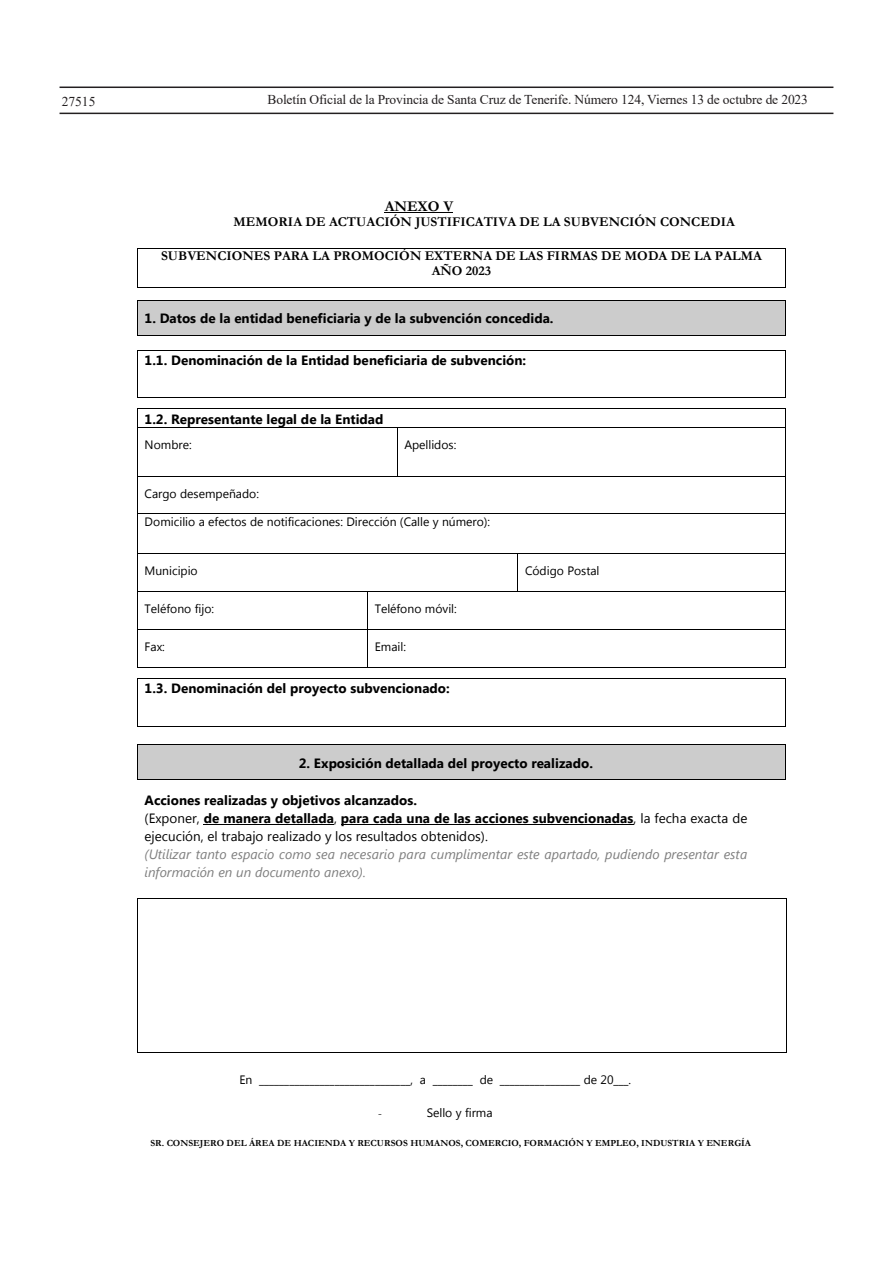
<style>
.page{position:relative;width:893px;height:1263px;background:#fff}
.page>*{position:absolute;margin:0;border:0;box-sizing:border-box;transform-origin:0 0}
.t1{font:700 14.85px "Garamond";color:#000}
.t2{font:italic 13.5px/18px "Segoe UI";color:#7e7e7e}
.t3{font:700 13.5px "Segoe UI";color:#000}
.t4{font:700 13.5px/15.3px "Garamond";color:#000;text-align:center}
.t5{font:13.5px "Times New Roman";letter-spacing:-.01em;color:#231f20}
.t6{font:12.15px "Segoe UI";color:#000}
.t7{font:12.15px "Garamond";color:#000}
.t8{font:700 9.45px "Garamond";color:#000}
.s1{font-weight:700;font-style:normal;color:#000}
.s2{font-style:normal;color:#000}
</style>
<div class="page">
<hr style="left:60px;top:87px;width:773px;height:1px;background:#231f20">
<hr style="left:60px;top:113px;width:773px;height:1px;background:#231f20">
<hr style="left:385px;top:212px;width:68px;height:1px;background:#000">
<hr style="left:138px;top:248px;width:647px;height:1px;background:#000">
<hr style="left:137px;top:248px;width:1px;height:39px;background:#000">
<hr style="left:138px;top:287px;width:647px;height:1px;background:#000">
<hr style="left:785px;top:248px;width:1px;height:39px;background:#000">
<div style="left:138px;top:301px;width:647px;height:34px;background:#ccc"></div>
<hr style="left:138px;top:300px;width:647px;height:1px;background:#000">
<hr style="left:137px;top:301px;width:1px;height:34px;background:#000">
<hr style="left:138px;top:335px;width:647px;height:1px;background:#000">
<hr style="left:785px;top:301px;width:1px;height:34px;background:#000">
<hr style="left:138px;top:350px;width:647px;height:1px;background:#000">
<hr style="left:137px;top:350px;width:1px;height:47px;background:#000">
<hr style="left:138px;top:397px;width:647px;height:1px;background:#000">
<hr style="left:785px;top:350px;width:1px;height:47px;background:#000">
<hr style="left:138px;top:409px;width:647px;height:1px;background:#000">
<svg style="left:137px;top:409px;width:1px;height:19px"></svg>
<hr style="left:138px;top:427px;width:259px;height:1px;background:#000">
<hr style="left:397px;top:427px;width:388px;height:1px;background:#000">
<svg style="left:785px;top:409px;width:1px;height:19px"></svg>
<hr style="left:137px;top:428px;width:1px;height:48px;background:#000">
<hr style="left:397px;top:428px;width:1px;height:48px;background:#000">
<hr style="left:785px;top:428px;width:1px;height:48px;background:#000">
<hr style="left:138px;top:476px;width:259px;height:1px;background:#000">
<hr style="left:397px;top:476px;width:388px;height:1px;background:#000">
<hr style="left:137px;top:477px;width:1px;height:36px;background:#000">
<hr style="left:785px;top:477px;width:1px;height:36px;background:#000">
<hr style="left:138px;top:513px;width:647px;height:1px;background:#000">
<hr style="left:137px;top:513px;width:1px;height:41px;background:#000">
<hr style="left:785px;top:513px;width:1px;height:41px;background:#000">
<hr style="left:138px;top:554px;width:380px;height:1px;background:#000">
<hr style="left:518px;top:554px;width:267px;height:1px;background:#000">
<hr style="left:137px;top:554px;width:1px;height:37px;background:#000">
<hr style="left:518px;top:554px;width:1px;height:37px;background:#000">
<hr style="left:785px;top:554px;width:1px;height:37px;background:#000">
<hr style="left:138px;top:591px;width:229px;height:1px;background:#000">
<hr style="left:368px;top:591px;width:150px;height:1px;background:#000">
<hr style="left:518px;top:591px;width:267px;height:1px;background:#000">
<hr style="left:137px;top:592px;width:1px;height:37px;background:#000">
<hr style="left:367px;top:592px;width:1px;height:37px;background:#000">
<hr style="left:785px;top:592px;width:1px;height:37px;background:#000">
<hr style="left:138px;top:629px;width:229px;height:1px;background:#000">
<hr style="left:368px;top:629px;width:417px;height:1px;background:#000">
<hr style="left:137px;top:629px;width:1px;height:38px;background:#000">
<hr style="left:138px;top:667px;width:229px;height:1px;background:#000">
<hr style="left:367px;top:629px;width:1px;height:38px;background:#000">
<hr style="left:368px;top:667px;width:417px;height:1px;background:#000">
<hr style="left:785px;top:629px;width:1px;height:38px;background:#000">
<hr style="left:138px;top:678px;width:647px;height:1px;background:#000">
<hr style="left:137px;top:679px;width:1px;height:47px;background:#000">
<hr style="left:138px;top:726px;width:647px;height:1px;background:#000">
<hr style="left:785px;top:679px;width:1px;height:47px;background:#000">
<div style="left:138px;top:745px;width:647px;height:34px;background:#ccc"></div>
<hr style="left:138px;top:744px;width:647px;height:1px;background:#000">
<hr style="left:137px;top:745px;width:1px;height:34px;background:#000">
<hr style="left:138px;top:779px;width:647px;height:1px;background:#000">
<hr style="left:785px;top:745px;width:1px;height:34px;background:#000">
<hr style="left:204px;top:824px;width:130px;height:1px;background:#000">
<hr style="left:341px;top:824px;width:292px;height:1px;background:#000">
<hr style="left:137px;top:898px;width:649px;height:1px;background:#000">
<hr style="left:137px;top:1052px;width:649px;height:1px;background:#000">
<svg style="left:137px;top:899px;width:1px;height:153px"></svg>
<svg style="left:786px;top:898px;width:1px;height:155px"></svg>
<p class="t5" style="left:62px;top:92px;width:35px">27515</p>
<p class="t5" style="left:268px;top:90px;width:542px">Boletín Oficial de la Provincia de Santa Cruz de Tenerife. Número 124, Viernes 13 de octubre de 2023</p>
<p class="t1" style="left:385px;top:196px;width:70px">ANEXO V</p>
<p class="t4" style="left:234px;top:214px;width:503px">MEMORIA DE ACTUACIÓN JUSTIFICATIVA DE LA SUBVENCIÓN CONCEDIA</p>
<p class="t4" style="left:161px;top:248px;width:602px">SUBVENCIONES PARA LA PROMOCIÓN EXTERNA DE LAS FIRMAS DE MODA DE LA PALMA<br>AÑO 2023</p>
<p class="t3" style="left:145px;top:309px;width:410px">1. Datos de la entidad beneficiaria y de la subvención concedida.</p>
<p class="t3" style="left:145px;top:351px;width:383px">1.1. Denominación de la Entidad beneficiaria de subvención:</p>
<p class="t3" style="left:145px;top:409px;width:240px">1.2. Representante legal de la Entidad</p>
<p class="t6" style="left:145px;top:436px;width:49px">Nombre:</p>
<p class="t6" style="left:404px;top:436px;width:54px">Apellidos:</p>
<p class="t6" style="left:145px;top:485px;width:116px">Cargo desempeñado:</p>
<p class="t6" style="left:145px;top:513px;width:347px">Domicilio a efectos de notificaciones: Dirección (Calle y número):</p>
<p class="t6" style="left:145px;top:563px;width:55px">Municipio</p>
<p class="t6" style="left:525px;top:563px;width:76px">Código Postal</p>
<p class="t6" style="left:145px;top:600px;width:71px">Teléfono fijo:</p>
<p class="t6" style="left:375px;top:600px;width:84px">Teléfono móvil:</p>
<p class="t6" style="left:145px;top:638px;width:22px">Fax:</p>
<p class="t6" style="left:375px;top:638px;width:33px">Email:</p>
<p class="t3" style="left:145px;top:679px;width:307px">1.3. Denominación del proyecto subvencionado:</p>
<p class="t3" style="left:299px;top:753px;width:296px">2. Exposición detallada del proyecto realizado.</p>
<p class="t2" style="left:145px;top:790px;width:604px"><span class="s1">Acciones realizadas y objetivos alcanzados.<br></span><span class="s2">(Exponer,</span> <span class="s1">de manera detallada</span><span class="s2">,</span> <span class="s1">para cada una de las acciones subvencionadas</span><span class="s2">, la fecha exacta de ejecución, el trabajo realizado y los resultados obtenidos).<br></span>(Utilizar tanto espacio como sea necesario para cumplimentar este apartado, pudiendo presentar esta información en un documento anexo).</p>
<p class="t6" style="left:239px;top:1072px;width:393px">En ______________________________, a ________ de ________________ de 20___.</p>
<p class="t7" style="left:378px;top:1105px;width:5px">-</p>
<p class="t6" style="left:427px;top:1104px;width:67px">Sello y firma</p>
<p class="t8" style="left:150px;top:1137px;width:602px">SR. CONSEJERO DEL ÁREA DE HACIENDA Y RECURSOS HUMANOS, COMERCIO, FORMACIÓN Y EMPLEO, INDUSTRIA Y ENERGÍA</p>
</div>
